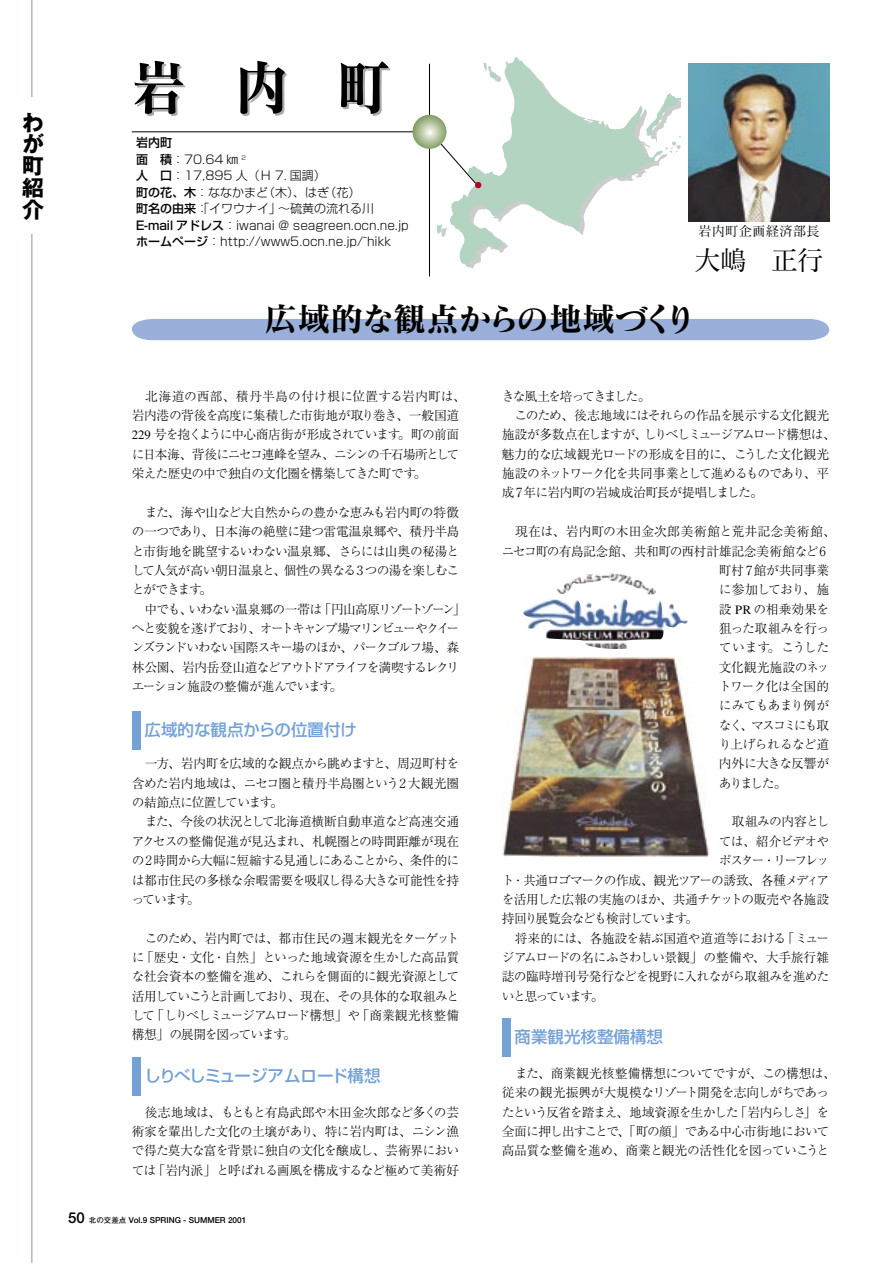
<style>
.page{position:relative;width:893px;height:1263px;background:#fff}
.page>*{position:absolute;margin:0;border:0;box-sizing:border-box;transform-origin:0 0}
.ノーマル{font:60px "Matisse CID B";color:#000;scale:.9 1}
.本文{font:33px "Matisse CID B";letter-spacing:-.025em;color:#000}
.本文-2{font:27px "Matisse CID M";color:#000}
.ノーマル-2{font:700 21.75px/21.8px "Gothic MB101 Pro";color:#000;text-align:justify}
.本文-3{font:500 16.5px "Shin Go Pro";color:#74a1d6}
.本文-4{font:500 16.5px "Shin Go Pro";letter-spacing:-.025em;color:#74a1d6}
.本文-5{font:13.5px "Matisse CID M";color:#000}
.NEW本文{font:300 12.75px/19.4px "Ryumin";letter-spacing:-.06em;color:#000;text-align:justify}
.NEW本文-2{font:300 12.75px/19.4px "Ryumin";letter-spacing:-.09em;color:#000}
.NEW本文-3{font:300 12.75px "Ryumin";letter-spacing:-.04em;color:#000}
.NEW本文-4{font:300 12.75px "Ryumin";letter-spacing:-.035em;color:#000}
.NEW本文-5{font:300 12.75px "Ryumin";letter-spacing:.01em;color:#000}
.NEW本文-6{font:300 12.75px "Ryumin";letter-spacing:-.08em;color:#000}
.NEW本文-7{font:300 12.75px "Ryumin";letter-spacing:-.125em;color:#000}
.NEW本文-8{font:300 12.75px "Ryumin";letter-spacing:-.145em;color:#000}
.NEW本文-9{font:300 12.75px "Ryumin";letter-spacing:-.155em;color:#000}
.NEW本文-10{font:300 12.75px "Ryumin";letter-spacing:-.03em;color:#000}
.NEW本文-11{font:300 12.75px "Ryumin";letter-spacing:-.005em;color:#000}
.NEW本文-12{font:300 12.75px "Ryumin";letter-spacing:-.02em;color:#000}
.NEW本文-13{font:300 12.75px "Ryumin";letter-spacing:-.015em;color:#000}
.本文-6{font:300 12px "Shin Go Pro";color:#000}
.本文-7{font:500 12px "Shin Go Pro";color:#000}
.ノーマル-3{font:700 8.25px "Futo Go B101";color:#000}
.s1{font-weight:500}
.s2{font-size:15px}
.s3{font-size:7.5px}
</style>
<div class="page">
<hr style="left:32px;top:0;width:1px;height:1263px;background:#ae8a92">
<div style="left:0;top:98px;width:64px;height:136px;background:#fff"></div>
<div style="left:132px;top:319px;width:697px;height:21px;background:#9aafd9"></div>
<img style="left:689px;top:64px;width:140px;height:157px">
<hr style="left:132px;top:131px;width:297px;height:1px;background:#000">
<hr style="left:429px;top:64px;width:1px;height:212px;background:#000">
<svg style="left:429px;top:57px;width:251px;height:212px"></svg>
<svg style="left:412px;top:115px;width:34px;height:34px"></svg>
<img style="left:502px;top:657px;width:208px;height:200px">
<img style="left:523px;top:573px;width:165px;height:76px">
<div style="left:132px;top:1057px;width:8px;height:38px;background:#74a1d6"></div>
<div style="left:502px;top:1018px;width:8px;height:38px;background:#74a1d6"></div>
<div style="left:132px;top:711px;width:8px;height:38px;background:#74a1d6"></div>
<p class="ノーマル-2" style="left:22px;top:109px;width:23px">わが町紹介</p>
<p class="ノーマル" style="left:132px;top:51px;width:289px">岩　内　町</p>
<p class="本文-7" style="left:136px;top:133px;width:37px">岩内町</p>
<p class="本文-6" style="left:136px;top:149px;width:112px"><span class="s1">面　積</span>：70.64 ㎞ <sup>2</sup></p>
<p class="本文-6" style="left:136px;top:166px;width:191px"><span class="s1">人　口</span>：17,895 人（Ｈ 7. 国調）</p>
<p class="本文-6" style="left:136px;top:182px;width:226px"><span class="s1">町の花、木</span>：ななかまど（木）、はぎ（花）</p>
<p class="本文-6" style="left:136px;top:199px;width:240px"><span class="s1">町名の由来</span>：「イワウナイ」～硫黄の流れる川</p>
<p class="本文-6" style="left:136px;top:215px;width:274px"><span class="s1">E-mail アドレス</span>：iwanai ＠ seagreen.ocn.ne.jp</p>
<p class="本文-6" style="left:136px;top:232px;width:256px"><span class="s1">ホームページ</span>：http://www5.ocn.ne.jp/̃hikk</p>
<p class="本文-5" style="left:698px;top:222px;width:123px">岩内町企画経済部長</p>
<p class="本文-2" style="left:694px;top:244px;width:131px">大嶋　正行</p>
<p class="本文" style="left:264px;top:299px;width:434px">広域的な観点からの地域づくり</p>
<p class="NEW本文" style="left:132px;top:387px;width:335px;text-align:left">　北海道の西部、積丹半島の付け根に位置する岩内町は、岩内港の背後を高度に集積した市街地が取り巻き、一般国道<br>229 号を抱くように中心商店街が形成されています。町の前面に日本海、背後にニセコ連峰を望み、ニシンの千石場所として栄えた歴史の中で独自の文化圏を構築してきた町です。</p>
<p class="NEW本文" style="left:132px;top:503px;width:329px">　また、海や山など大自然からの豊かな恵みも岩内町の特徴の一つであり、日本海の絶壁に建つ雷電温泉郷や、積丹半島と市街地を眺望するいわない温泉郷、さらには山奥の秘湯として人気が高い朝日温泉と、個性の異なる３つの湯を楽しむことができます。</p>
<p class="NEW本文-2" style="left:132px;top:600px;width:335px">　中でも、いわない温泉郷の一帯は「円山高原リゾートゾーン」へと変貌を遂げており、オートキャンプ場マリンビューやクイーンズランドいわない国際スキー場のほか、パークゴルフ場、森林公園、岩内岳登山道などアウトドアライフを満喫するレクリエーション施設の整備が進んでいます。</p>
<p class="本文-3" style="left:145px;top:716px;width:214px">広域的な観点からの位置付け</p>
<p class="NEW本文" style="left:132px;top:755px;width:329px">　一方、岩内町を広域的な観点から眺めますと、周辺町村を含めた岩内地域は、ニセコ圏と積丹半島圏という２大観光圏の結節点に位置しています。</p>
<p class="NEW本文" style="left:132px;top:813px;width:329px">　また、今後の状況として北海道横断自動車道など高速交通アクセスの整備促進が見込まれ、札幌圏との時間距離が現在の２時間から大幅に短縮する見通しにあることから、条件的には都市住民の多様な余暇需要を吸収し得る大きな可能性を持っています。</p>
<p class="NEW本文" style="left:132px;top:929px;width:329px">　このため、岩内町では、都市住民の週末観光をターゲットに「歴史・文化・自然」といった地域資源を生かした高品質な社会資本の整備を進め、これらを側面的に観光資源として活用していこうと計画しており、現在、その具体的な取組みとして「しりべしミュージアムロード構想」や「商業観光核整備構想」の展開を図っています。</p>
<p class="本文-4" style="left:145px;top:1062px;width:237px">しりべしミュージアムロード構想</p>
<p class="NEW本文" style="left:132px;top:1103px;width:329px">　後志地域は、もともと有島武郎や木田金次郎など多くの芸術家を輩出した文化の土壌があり、特に岩内町は、ニシン漁で得た莫大な富を背景に独自の文化を醸成し、芸術界においては「岩内派」と呼ばれる画風を構成するなど極めて美術好</p>
<p class="ノーマル-3" style="left:68px;top:1215px;width:180px"><span class="s2">50</span> <span class="s3">北の交差点</span> Vol.9 SPRING - SUMMER 2001</p>
<p class="NEW本文-7" style="left:502px;top:389px;width:150px">きな風土を培ってきました。</p>
<p class="NEW本文" style="left:502px;top:407px;width:335px;text-align:left">　このため、後志地域にはそれらの作品を展示する文化観光施設が多数点在しますが、しりべしミュージアムロード構想は、魅力的な広域観光ロードの形成を目的に、こうした文化観光施設のネットワーク化を共同事業として進めるものであり、平成７年に岩内町の岩城成治町長が提唱しました。</p>
<p class="NEW本文-5" style="left:502px;top:525px;width:335px">　現在は、岩内町の木田金次郎美術館と荒井記念美術館、</p>
<p class="NEW本文-4" style="left:502px;top:544px;width:329px">ニセコ町の有島記念館、共和町の西村計雄記念美術館など６</p>
<p class="NEW本文-10" style="left:719px;top:563px;width:112px">町村７館が共同事業</p>
<p class="NEW本文" style="left:719px;top:581px;width:112px">に参加しており、施</p>
<p class="NEW本文-11" style="left:719px;top:602px;width:112px">設 PR の相乗効果を</p>
<p class="NEW本文" style="left:719px;top:620px;width:112px">狙った取組みを行っ</p>
<p class="NEW本文-12" style="left:719px;top:641px;width:112px">ています。こうした</p>
<p class="NEW本文-13" style="left:719px;top:660px;width:112px">文化観光施設のネッ</p>
<p class="NEW本文" style="left:719px;top:678px;width:112px">トワーク化は全国的</p>
<p class="NEW本文" style="left:719px;top:697px;width:112px">にみてもあまり例が</p>
<p class="NEW本文-8" style="left:719px;top:718px;width:112px">なく、マスコミにも取</p>
<p class="NEW本文" style="left:719px;top:736px;width:112px">り上げられるなど道</p>
<p class="NEW本文-3" style="left:719px;top:757px;width:112px">内外に大きな反響が</p>
<p class="NEW本文" style="left:719px;top:774px;width:69px">ありました。</p>
<p class="NEW本文" style="left:719px;top:813px;width:112px">　取組みの内容とし</p>
<p class="NEW本文" style="left:719px;top:832px;width:112px">ては、紹介ビデオや</p>
<p class="NEW本文-9" style="left:719px;top:854px;width:112px">ポスター・リーフレッ</p>
<p class="NEW本文-2" style="left:502px;top:871px;width:329px">ト・共通ロゴマークの作成、観光ツアーの誘致、各種メディア</p>
<p class="NEW本文-3" style="left:502px;top:892px;width:329px">を活用した広報の実施のほか、共通チケットの販売や各施設</p>
<p class="NEW本文-6" style="left:502px;top:912px;width:198px">持回り展覧会なども検討しています。</p>
<p class="NEW本文" style="left:502px;top:929px;width:329px">　将来的には、各施設を結ぶ国道や道道等における「ミュージアムロードの名にふさわしい景観」の整備や、大手旅行雑誌の臨時増刊号発行などを視野に入れながら取組みを進めたいと思っています。</p>
<p class="本文-3" style="left:514px;top:1023px;width:150px">商業観光核整備構想</p>
<p class="NEW本文" style="left:502px;top:1065px;width:335px;text-align:left">　また、商業観光核整備構想についてですが、この構想は、従来の観光振興が大規模なリゾート開発を志向しがちであったという反省を踏まえ、地域資源を生かした「岩内らしさ」を全面に押し出すことで、「町の顔」である中心市街地において高品質な整備を進め、商業と観光の活性化を図っていこうと</p>
</div>
